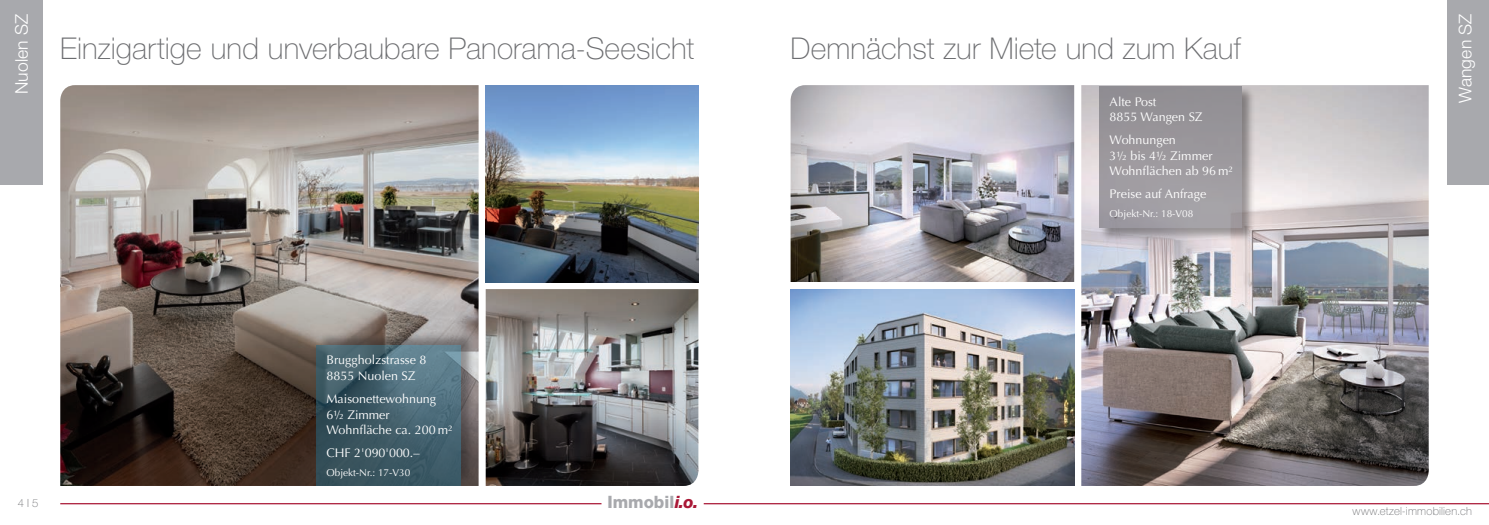
<style>
.page{position:relative;width:1489px;height:525px;background:#fff}
.page>*{position:absolute;margin:0;border:0;box-sizing:border-box;transform-origin:0 0}
.t1{font:100 30px "Helvetica Neue";letter-spacing:.005em;color:#6c6d70}
.t2{font:300 17.5px "Helvetica Neue";letter-spacing:.01em;color:#fff}
.t3{font:800 17px "Helvetica Neue";color:#a8a9ad}
.t4{font:12.5px/15.6px "Optima";color:#fff}
.t5{font:100 11.25px "Helvetica Neue";letter-spacing:.02em;color:#6c6d70}
.t6{font:10px "Optima";color:#fff}
.s1{font-style:italic;color:#a91836}
</style>
<div class="page">
<img style="left:60px;top:85px;width:418px;height:400px">
<div style="left:0;top:0;width:43px;height:184px;background:#a8a9ad"></div>
<hr style="left:703px;top:503px;width:785px;height:1px;background:#a91836">
<hr style="left:60px;top:503px;width:541px;height:1px;background:#a91836">
<div style="left:1447px;top:0;width:41px;height:184px;background:#a8a9ad"></div>
<img style="left:485px;top:289px;width:213px;height:196px">
<img style="left:485px;top:85px;width:213px;height:197px">
<div style="left:316px;top:331px;width:159px;height:154px;background:#231f20;opacity:.75"></div>
<svg style="left:316px;top:345px;width:145px;height:140px;background:#43606c"></svg>
<img style="left:790px;top:85px;width:284px;height:197px">
<img style="left:790px;top:289px;width:284px;height:196px">
<img style="left:1081px;top:85px;width:347px;height:400px">
<div style="left:1098px;top:86px;width:157px;height:155px;background:#231f20;opacity:.75"></div>
<div style="left:1098px;top:86px;width:143px;height:141px;background:#9c989d"></div>
<h2 class="t2" style="left:11px;top:94px;width:82px;rotate:-90deg">Nuolen SZ</h2>
<h2 class="t2" style="left:1454px;top:103px;width:91px;rotate:-90deg">Wangen SZ</h2>
<h1 class="t1" style="left:60px;top:31px;width:635px">Einzigartige und unverbaubare Panorama-Seesicht</h1>
<h1 class="t1" style="left:790px;top:31px;width:452px">Demnächst zur Miete und zum Kauf</h1>
<p class="t4" style="left:1109px;top:94px;width:94px">Alte Post<br>8855 Wangen SZ</p>
<p class="t4" style="left:1109px;top:132px;width:124px">Wohnungen<br>3½ bis 4½ Zimmer<br>Wohnflächen ab 96 m²</p>
<p class="t4" style="left:1109px;top:186px;width:98px">Preise auf Anfrage</p>
<p class="t6" style="left:1109px;top:208px;width:85px">Objekt-Nr.: 18-V08</p>
<p class="t4" style="left:326px;top:352px;width:101px">Bruggholzstrasse 8<br>8855 Nuolen SZ</p>
<p class="t4" style="left:326px;top:391px;width:127px">Maisonettewohnung<br>6½ Zimmer<br>Wohnfläche ca. 200 m²</p>
<p class="t4" style="left:326px;top:445px;width:95px">CHF 2'090'000.–</p>
<p class="t6" style="left:326px;top:466px;width:85px">Objekt-Nr.: 17-V30</p>
<p class="t5" style="left:18px;top:496px;width:22px">4 I 5</p>
<h3 class="t3" style="left:607px;top:491px;width:92px">Immobil<span class="s1">i.o.</span></h3>
<p class="t5" style="left:1352px;top:504px;width:121px">www.etzel-immobilien.ch</p>
</div>
